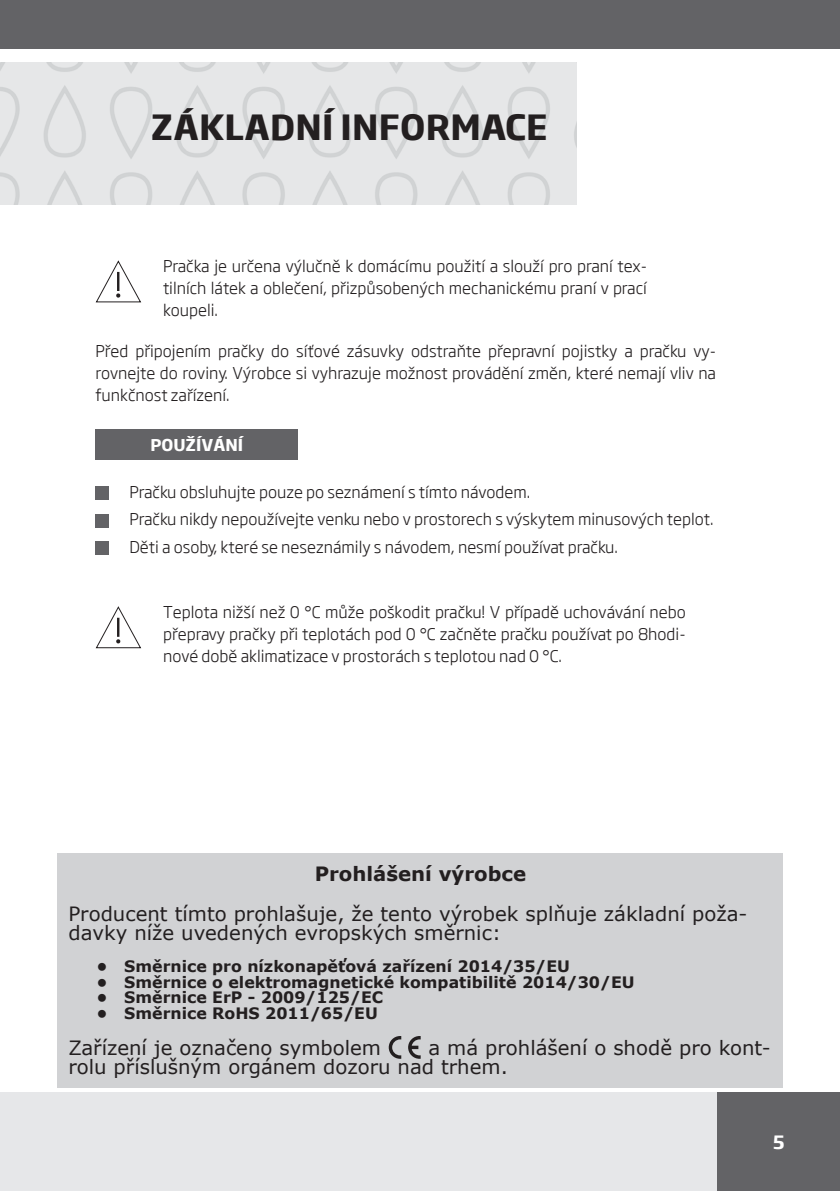
<style>
.page{position:relative;width:840px;height:1191px;background:#fff}
.page>*{position:absolute;margin:0;border:0;box-sizing:border-box;transform-origin:0 0}
.t1{font:700 34px "Soho Gothic Pro";letter-spacing:.005em;color:#231f20}
.t2{font:19.6px/39.4px "Verdana";color:#231f20}
.t3{font:700 18px "Soho Gothic Pro";color:#fff}
.BODY-PODSTAWOWE_szanowny-kliencie{font:300 16px/22px "Soho Gothic Pro";color:#231f20;text-align:justify}
.BODY-PODSTAWOWE_szanowny-kliencie-2{font:700 16px "Soho Gothic Pro";color:#fff}
.t4{font:700 15.8px "Verdana";color:#231f20}
.s1{font-weight:700}
</style>
<div class="page">
<div style="left:0;top:1092px;width:839px;height:99px;background:#e6e7e9"></div>
<div style="left:716px;top:1092px;width:123px;height:99px;background:#636366"></div>
<div style="left:0;top:0;width:839px;height:49px;background:#636366"></div>
<img style="left:0;top:62px;width:575px;height:142px">
<div style="left:95px;top:429px;width:203px;height:31px;background:#636366"></div>
<div style="left:95px;top:486px;width:14px;height:14px;background:#636366"></div>
<div style="left:95px;top:514px;width:14px;height:13px;background:#636366"></div>
<div style="left:95px;top:541px;width:14px;height:14px;background:#636366"></div>
<svg style="left:95px;top:260px;width:47px;height:43px"></svg>
<svg style="left:95px;top:606px;width:46px;height:42px"></svg>
<div style="left:57px;top:853px;width:725px;height:234px;background:#d1d2d4"></div>
<svg style="left:388px;top:1036px;width:32px;height:22px"></svg>
<p class="t1" style="left:151px;top:100px;width:398px">ZÁKLADNÍ INFORMACE</p>
<p class="BODY-PODSTAWOWE_szanowny-kliencie" style="left:163px;top:254px;width:485px">Pračka je určena výlučně k domácímu použití a slouží pro praní tex&shy;tilních látek a oblečení, přizpůsobených mechanickému praní v prací koupeli.</p>
<p class="BODY-PODSTAWOWE_szanowny-kliencie" style="left:95px;top:339px;width:622px">Před připojením pračky do síťové zásuvky odstraňte přepravní pojistky a pračku vy&shy;rovnejte do roviny. Výrobce si vyhrazuje možnost provádění změn, které nemají vliv na funkčnost zařízení.</p>
<p class="BODY-PODSTAWOWE_szanowny-kliencie-2" style="left:150px;top:432px;width:94px">POUŽÍVÁNÍ</p>
<p class="BODY-PODSTAWOWE_szanowny-kliencie" style="left:129px;top:480px;width:402px">Pračku obsluhujte pouze po seznámení s tímto návodem.</p>
<p class="BODY-PODSTAWOWE_szanowny-kliencie" style="left:129px;top:507px;width:585px">Pračku nikdy nepoužívejte venku nebo v prostorech s výskytem minusových teplot.</p>
<p class="BODY-PODSTAWOWE_szanowny-kliencie" style="left:129px;top:535px;width:489px">Děti a osoby, které se neseznámily s návodem, nesmí používat pračku.</p>
<p class="BODY-PODSTAWOWE_szanowny-kliencie" style="left:163px;top:600px;width:524px">Teplota nižší než 0 °C může poškodit pračku! V případě uchovávání nebo přepravy pračky při teplotách pod 0 °C začněte pračku používat po 8hodi&shy;nové době aklimatizace v prostorách s teplotou nad 0 °C.</p>
<p class="t2" style="left:68px;top:854px;width:680px;text-indent:246px"><span class="s1">Prohlášení výrobce<br></span>Producent tímto prohlašuje, že tento výrobek splňuje základní poža-</p>
<p class="t2" style="left:68px;top:913px;width:434px">davky níže uvedených evropských směrnic:</p>
<p class="t4" style="left:96px;top:955px;width:475px">• Směrnice pro nízkonapěťová zařízení 2014/35/EU</p>
<p class="t4" style="left:96px;top:970px;width:539px">• Směrnice o elektromagnetické kompatibilitě 2014/30/EU</p>
<p class="t4" style="left:96px;top:986px;width:288px">• Směrnice ErP - 2009/125/EC</p>
<p class="t4" style="left:96px;top:1002px;width:283px">• Směrnice RoHS 2011/65/EU</p>
<p class="t2" style="left:68px;top:1027px;width:314px">Zařízení je označeno symbolem</p>
<p class="t2" style="left:68px;top:1037px;width:703px;line-height:19.6px;text-indent:360px">a má prohlášení o shodě pro kont&shy;rolu příslušným orgánem dozoru nad trhem.</p>
<p class="t3" style="left:772px;top:1127px;width:13px">5</p>
</div>
